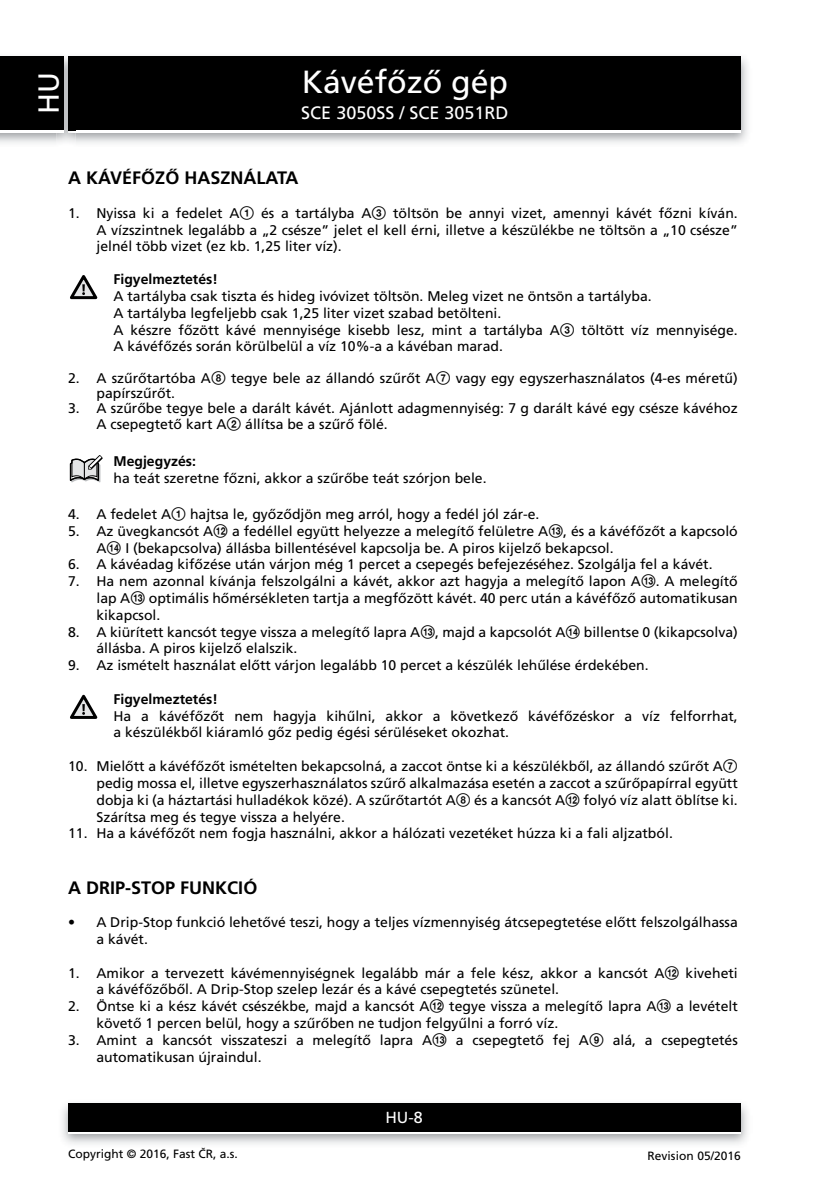
<style>
.page{position:relative;width:840px;height:1191px;background:#fff}
.page>*{position:absolute;margin:0;border:0;box-sizing:border-box;transform-origin:0 0}
.t1{font:32px "Frutiger CE";color:#fff}
.t2{font:29px "Frutiger CE";color:#fff}
.t3{font:700 18px "Frutiger CE";color:#000}
.t4{font:18px "Frutiger CE";color:#fff}
.t5{font:16px "Frutiger CE";color:#fff}
.t6{font:14px/16.8px "Frutiger CE";color:#000}
.t7{font:700 14px "Frutiger CE";color:#000}
.t8{font:12px "Frutiger CE";color:#000}
.s1{font-family:"Zz 3"}
</style>
<div class="page">
<img style="left:0;top:56px;width:748px;height:87px">
<div style="left:68px;top:59px;width:672px;height:74px;background:#fff"></div>
<div style="left:68px;top:57px;width:672px;height:73px;background:#000"></div>
<img style="left:62px;top:1103px;width:686px;height:41px">
<div style="left:68px;top:1106px;width:672px;height:28px;background:linear-gradient(to right,#fff,#fff)"></div>
<div style="left:68px;top:1103px;width:672px;height:28px;background:#000"></div>
<img style="left:57px;top:56px;width:18px;height:87px">
<img style="left:68px;top:130px;width:7px;height:3px">
<svg style="left:68px;top:57px;width:7px;height:2px"></svg>
<img style="left:68px;top:59px;width:7px;height:71px">
<div style="left:0;top:59px;width:64px;height:74px;background:#fff"></div>
<div style="left:0;top:57px;width:64px;height:73px;background:#000"></div>
<svg style="left:70px;top:275px;width:28px;height:25px"></svg>
<svg style="left:70px;top:455px;width:33px;height:27px"></svg>
<svg style="left:70px;top:694px;width:28px;height:25px"></svg>
<h2 class="t2" style="left:33px;top:114px;width:43px;rotate:-90deg">HU</h2>
<h1 class="t1" style="left:301px;top:65px;width:208px">Kávéfőző gép</h1>
<p class="t4" style="left:301px;top:103px;width:209px">SCE 3050SS / SCE 3051RD</p>
<p class="t3" style="left:68px;top:168px;width:231px">A KÁVÉFŐZŐ HASZNÁLATA</p>
<p class="t6" style="left:96px;top:205px;width:642px;text-indent:-28px">1. Nyissa ki a fedelet A<span class="s1">1</span> és a tartályba A<span class="s1">3</span> töltsön be annyi vizet, amennyi kávét főzni kíván.<br>A vízszintnek legalább a „2 csésze” jelet el kell érni, illetve a készülékbe ne töltsön a „10 csésze” jelnél több vizet (ez kb. 1,25 liter víz).</p>
<p class="t7" style="left:113px;top:272px;width:106px">Figyelmeztetés!</p>
<p class="t6" style="left:113px;top:288px;width:623px">A tartályba csak tiszta és hideg ivóvizet töltsön. Meleg vizet ne öntsön a tartályba.<br>A tartályba legfeljebb csak 1,25 liter vizet szabad betölteni.<br>A készre főzött kávé mennyisége kisebb lesz, mint a tartályba A<span class="s1">3</span> töltött víz mennyisége.<br>A kávéfőzés során körülbelül a víz 10%-a a kávéban marad.</p>
<p class="t6" style="left:96px;top:371px;width:642px;line-height:14.8px;text-indent:-28px">2. A szűrőtartóba A<span class="s1">8</span> tegye bele az állandó szűrőt A<span class="s1">7</span> vagy egy egyszerhasználatos (4-es méretű) papírszűrőt.</p>
<p class="t6" style="left:96px;top:399px;width:642px;text-indent:-28px">3. A szűrőbe tegye bele a darált kávét. Ajánlott adagmennyiség: 7 g darált kávé egy csésze kávéhoz<br>A csepegtető kart A<span class="s1">2</span> állítsa be a szűrő fölé.</p>
<p class="t7" style="left:113px;top:453px;width:84px">Megjegyzés:</p>
<p class="t6" style="left:113px;top:469px;width:372px">ha teát szeretne főzni, akkor a szűrőbe teát szórjon bele.</p>
<p class="t6" style="left:68px;top:506px;width:470px">4. A fedelet A<span class="s1">1</span> hajtsa le, győződjön meg arról, hogy a fedél jól zár-e.</p>
<p class="t6" style="left:96px;top:523px;width:642px;text-indent:-28px">5. Az üvegkancsót A<span class="s1">qs</span> a fedéllel együtt helyezze a melegítő felületre A<span class="s1">qd</span>, és a kávéfőzőt a kapcsoló<br>A<span class="s1">qf</span> I (bekapcsolva) állásba billentésével kapcsolja be. A piros kijelző bekapcsol.</p>
<p class="t6" style="left:68px;top:556px;width:643px">6. A kávéadag kifőzése után várjon még 1 percet a csepegés befejezéséhez. Szolgálja fel a kávét.</p>
<p class="t6" style="left:96px;top:573px;width:642px;text-align:justify;text-indent:-28px">7. Ha nem azonnal kívánja felszolgálni a kávét, akkor azt hagyja a melegítő lapon A<span class="s1">qd</span>. A melegítő lap A<span class="s1">qd</span> optimális hőmérsékleten tartja a megfőzött kávét. 40 perc után a kávéfőző automatikusan kikapcsol.</p>
<p class="t6" style="left:96px;top:623px;width:642px;text-indent:-28px">8. A kiürített kancsót tegye vissza a melegítő lapra A<span class="s1">qd</span>, majd a kapcsolót A<span class="s1">qf</span> billentse 0 (kikapcsolva) állásba. A piros kijelző elalszik.</p>
<p class="t6" style="left:68px;top:657px;width:579px">9. Az ismételt használat előtt várjon legalább 10 percet a készülék lehűlése érdekében.</p>
<p class="t7" style="left:113px;top:691px;width:106px">Figyelmeztetés!</p>
<p class="t6" style="left:113px;top:707px;width:625px">Ha a kávéfőzőt nem hagyja kihűlni, akkor a következő kávéfőzéskor a víz felforrhat, a készülékből kiáramló gőz pedig égési sérüléseket okozhat.</p>
<p class="t6" style="left:96px;top:758px;width:642px;text-indent:-28px">10. Mielőtt a kávéfőzőt ismételten bekapcsolná, a zaccot öntse ki a készülékből, az állandó szűrőt A<span class="s1">7 </span>pedig mossa el, illetve egyszerhasználatos szűrő alkalmazása esetén a zaccot a szűrőpapírral együtt dobja ki (a háztartási hulladékok közé). A szűrőtartót A<span class="s1">8</span> és a kancsót A<span class="s1">qs</span> folyó víz alatt öblítse ki.<br>Szárítsa meg és tegye vissza a helyére.</p>
<p class="t6" style="left:68px;top:825px;width:603px">11. Ha a kávéfőzőt nem fogja használni, akkor a hálózati vezetéket húzza ki a fali aljzatból.</p>
<p class="t3" style="left:68px;top:878px;width:191px">A DRIP-STOP FUNKCIÓ</p>
<p class="t6" style="left:96px;top:914px;width:642px;text-indent:-28px">• A Drip-Stop funkció lehetővé teszi, hogy a teljes vízmennyiség átcsepegtetése előtt felszolgálhassa a kávét.</p>
<p class="t6" style="left:96px;top:964px;width:642px;text-indent:-28px">1. Amikor a tervezett kávémennyiségnek legalább már a fele kész, akkor a kancsót A<span class="s1">qs</span> kiveheti a kávéfőzőből. A Drip-Stop szelep lezár és a kávé csepegtetés szünetel.</p>
<p class="t6" style="left:96px;top:998px;width:642px;text-indent:-28px">2. Öntse ki a kész kávét csészékbe, majd a kancsót A<span class="s1">qs</span> tegye vissza a melegítő lapra A<span class="s1">qd</span> a levételt követő 1 percen belül, hogy a szűrőben ne tudjon felgyűlni a forró víz.</p>
<p class="t6" style="left:96px;top:1031px;width:642px;text-indent:-28px">3. Amint a kancsót visszateszi a melegítő lapra A<span class="s1">qd</span> a csepegtető fej A<span class="s1">9</span> alá, a csepegtetés automatikusan újraindul.</p>
<p class="t5" style="left:385px;top:1109px;width:39px">HU-8</p>
<p class="t8" style="left:68px;top:1147px;width:171px">Copyright © 2016, Fast ČR, a.s.</p>
<p class="t8" style="left:647px;top:1149px;width:95px">Revision 05/2016</p>
</div>
